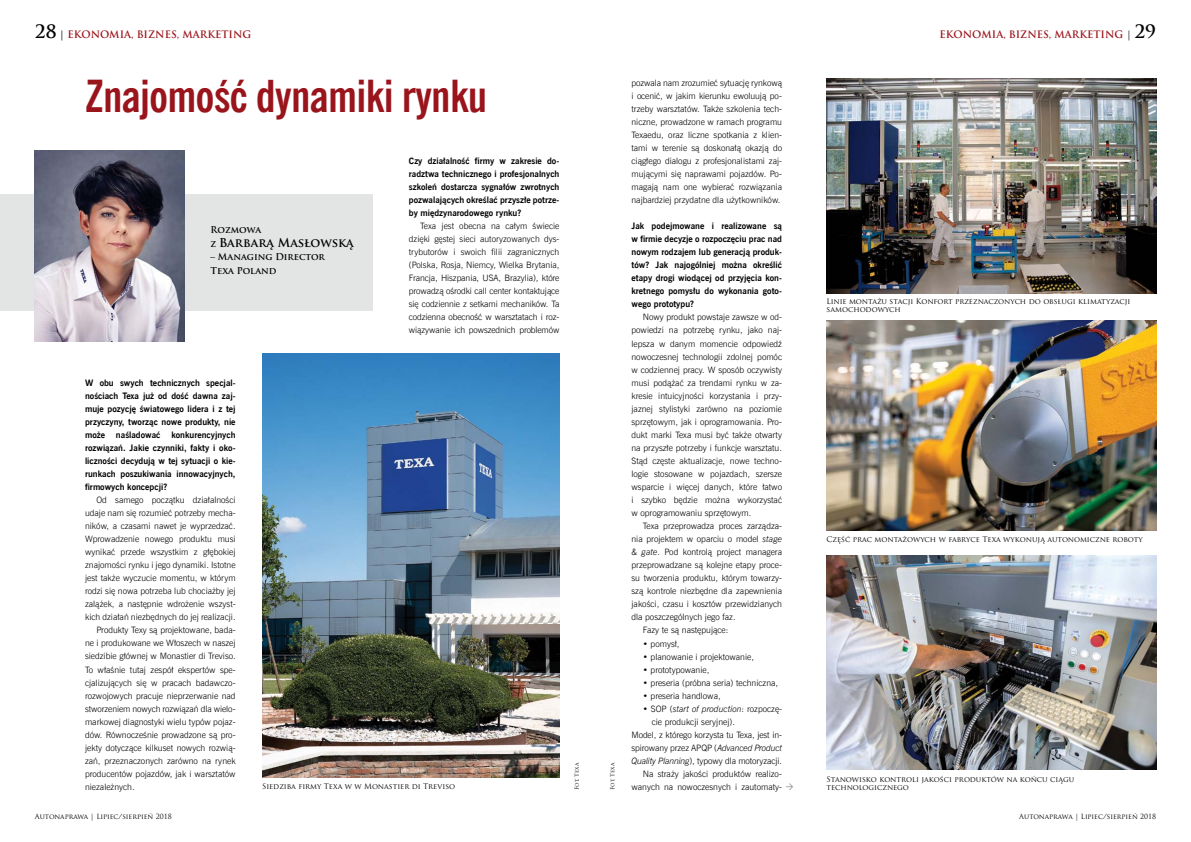
<style>
.page{position:relative;width:1191px;height:842px;background:#fff}
.page>*{position:absolute;margin:0;border:0;box-sizing:border-box;transform-origin:0 0}
.t1{font:700 44px "News Goth Cn EU";letter-spacing:-.015em;color:#9a141c}
.t2{font:700 12px "Trajan Pro";color:#000}
.t3{font:700 10px "Trajan Pro";color:#9a141c}
.t4{font:700 9.2px/13.5px "Trajan Pro";color:#000}
.t5{font:8.8px/13px "News Goth Lt EU";color:#000;text-align:justify}
.t6{font:700 8.8px/13px "News Goth EU";color:#000;text-align:justify}
.t7{font:italic 8.8px "News Goth Lt EU";color:#000}
.t8{font:7.5px/8.5px "Trajan Pro";color:#000}
.t9{font:7px "Trajan Pro";color:#000}
.t10{font:5.5px "Trajan Pro";letter-spacing:-.02em;color:#000}
.s1{font-size:18px;color:#000}
.s2{color:#000}
.s3{font-weight:400;color:#000}
.s4{font-style:italic}
.s5{font-style:normal}
.s6{font-size:9.2px}
</style>
<div class="page">
<div style="left:0;top:195px;width:372px;height:116px;background:#e3e4e4"></div>
<img style="left:35px;top:151px;width:149px;height:190px">
<img style="left:262px;top:354px;width:297px;height:423px">
<img style="left:826px;top:79px;width:330px;height:214px">
<img style="left:826px;top:321px;width:330px;height:210px">
<img style="left:826px;top:556px;width:330px;height:214px">
<p class="t3" style="left:35px;top:28px;width:218px"><span class="s1">28</span> <span class="s2">|</span> EKONOMIA, BIZNES, MARKETING</p>
<p class="t3" style="left:939px;top:28px;width:218px">EKONOMIA, BIZNES, MARKETING <span class="s3">|</span> <span class="s1">29</span></p>
<h1 class="t1" style="left:85px;top:69px;width:404px">Znajomość dynamiki rynku</h1>
<p class="t6" style="left:409px;top:155px;width:152px">Czy działalność firmy w zakresie do&shy;radztwa technicznego i profesjonalnych szkoleń dostarcza sygnałów zwrotnych pozwalających określać przyszłe potrze&shy;by międzynarodowego rynku?</p>
<p class="t5" style="left:409px;top:220px;width:152px;text-indent:11px">Texa jest obecna na całym świecie dzięki gęstej sieci autoryzowanych dys&shy;trybutorów i swoich filii zagranicznych (Polska, Rosja, Niemcy, Wielka Brytania, Francja, Hiszpania, USA, Brazylia), które prowadzą ośrodki call center kontaktujące się codziennie z setkami mechaników. Ta codzienna obecność w warsztatach i roz&shy;wiązywanie ich powszednich problemów</p>
<p class="t5" style="left:631px;top:76px;width:152px">pozwala nam zrozumieć sytuację rynkową i ocenić, w jakim kierunku ewoluują po&shy;trzeby warsztatów. Także szkolenia tech&shy;niczne, prowadzone w ramach programu Texaedu, oraz liczne spotkania z klien&shy;tami w terenie są doskonałą okazją do ciągłego dialogu z profesjonalistami zaj&shy;mującymi się naprawami pojazdów. Po&shy;magają nam one wybierać rozwiązania najbardziej przydatne dla użytkowników.</p>
<p class="t6" style="left:631px;top:220px;width:152px">Jak podejmowane i realizowane są w firmie decyzje o rozpoczęciu prac nad nowym rodzajem lub generacją produk&shy;tów? Jak najogólniej można określić etapy drogi wiodącej od przyjęcia kon&shy;kretnego pomysłu do wykonania goto&shy;wego prototypu?</p>
<p class="t5" style="left:631px;top:311px;width:152px;text-indent:11px">Nowy produkt powstaje zawsze w od&shy;powiedzi na potrzebę rynku, jako naj&shy;lepsza w danym momencie odpowiedź nowoczesnej technologii zdolnej pomóc w codziennej pracy. W sposób oczywisty musi podążać za trendami rynku w za&shy;kresie intuicyjności korzystania i przy&shy;jaznej stylistyki zarówno na poziomie sprzętowym, jak i oprogramowania. Pro&shy;dukt marki Texa musi być także otwarty na przyszłe potrzeby i funkcje warsztatu.<br>Stąd częste aktualizacje, nowe techno&shy;logie stosowane w pojazdach, szersze wsparcie i więcej danych, które łatwo i szybko będzie można wykorzystać w oprogramowaniu sprzętowym.</p>
<p class="t5" style="left:643px;top:520px;width:141px">Texa przeprowadza proces zarządza-</p>
<p class="t5" style="left:631px;top:533px;width:152px">nia projektem w oparciu o model <span class="s4">stage</span></p>
<p class="t5" style="left:631px;top:546px;width:152px"><span class="s4">&amp; gate</span>. Pod kontrolą project managera</p>
<p class="t5" style="left:631px;top:559px;width:152px">przeprowadzane są kolejne etapy proce-</p>
<p class="t5" style="left:631px;top:572px;width:152px">su tworzenia produktu, którym towarzy-</p>
<p class="t5" style="left:631px;top:585px;width:152px">szą kontrole niezbędne dla zapewnienia</p>
<p class="t5" style="left:631px;top:598px;width:152px">jakości, czasu i kosztów przewidzianych</p>
<p class="t5" style="left:631px;top:611px;width:106px">dla poszczególnych jego faz.</p>
<p class="t5" style="left:643px;top:624px;width:87px">Fazy te są następujące:</p>
<p class="t5" style="left:643px;top:637px;width:38px">• pomysł,</p>
<p class="t5" style="left:643px;top:650px;width:113px">• planowanie i projektowanie,</p>
<p class="t5" style="left:643px;top:663px;width:68px">• prototypowanie,</p>
<p class="t5" style="left:643px;top:676px;width:137px">• preseria (próbna seria) techniczna,</p>
<p class="t5" style="left:643px;top:689px;width:79px">• preseria handlowa,</p>
<p class="t7" style="left:643px;top:703px;width:141px"><span class="s5">• SOP (</span>start of production<span class="s5">: rozpoczę-</span></p>
<p class="t5" style="left:651px;top:715px;width:85px">cie produkcji seryjnej).</p>
<p class="t5" style="left:631px;top:728px;width:152px">Model, z którego korzysta tu Texa, jest in-</p>
<p class="t5" style="left:631px;top:741px;width:152px">spirowany przez APQP (<span class="s4">Advanced Product</span></p>
<p class="t5" style="left:631px;top:754px;width:152px"><span class="s4">Quality Planning</span>), typowy dla motoryzacji.</p>
<p class="t5" style="left:643px;top:767px;width:141px">Na straży jakości produktów realizo-</p>
<p class="t5" style="left:631px;top:780px;width:152px">wanych na nowoczesnych i zautomaty-</p>
<p class="t4" style="left:210px;top:223px;width:52px">Rozmowa</p>
<h2 class="t2" style="left:210px;top:235px;width:145px"><span class="s6">z</span> Barbarą Masłowską</h2>
<p class="t4" style="left:210px;top:250px;width:116px">– Managing Director<br>Texa Poland</p>
<p class="t8" style="left:826px;top:296px;width:306px">Linie montażu stacji Konfort przeznaczonych do obsługi klimatyzacji samochodowych</p>
<p class="t6" style="left:85px;top:376px;width:152px">W obu swych technicznych specjal&shy;nościach Texa już od dość dawna zaj&shy;muje pozycję światowego lidera i z tej przyczyny, tworząc nowe produkty, nie może naśladować konkurencyjnych rozwiązań. Jakie czynniki, fakty i oko&shy;liczności decydują w tej sytuacji o kie&shy;runkach poszukiwania innowacyjnych, firmowych koncepcji?</p>
<p class="t5" style="left:96px;top:493px;width:141px">Od samego początku działalności</p>
<p class="t5" style="left:85px;top:506px;width:152px">udaje nam się rozumieć potrzeby mecha-</p>
<p class="t5" style="left:85px;top:519px;width:152px">ników, a czasami nawet je wyprzedzać.</p>
<p class="t5" style="left:85px;top:533px;width:152px">Wprowadzenie nowego produktu musi</p>
<p class="t5" style="left:85px;top:546px;width:152px">wynikać przede wszystkim z głębokiej</p>
<p class="t5" style="left:85px;top:559px;width:152px">znajomości rynku i jego dynamiki. Istotne</p>
<p class="t5" style="left:85px;top:572px;width:152px">jest także wyczucie momentu, w którym</p>
<p class="t5" style="left:85px;top:585px;width:152px">rodzi się nowa potrzeba lub chociażby jej</p>
<p class="t5" style="left:85px;top:598px;width:152px">zalążek, a następnie wdrożenie wszyst-</p>
<p class="t5" style="left:85px;top:611px;width:152px">kich działań niezbędnych do jej realizacji.</p>
<p class="t5" style="left:96px;top:624px;width:141px">Produkty Texy są projektowane, bada-</p>
<p class="t5" style="left:85px;top:637px;width:152px">ne i produkowane we Włoszech w naszej</p>
<p class="t5" style="left:85px;top:650px;width:152px">siedzibie głównej w Monastier di Treviso.</p>
<p class="t5" style="left:85px;top:663px;width:152px">To właśnie tutaj zespół ekspertów spe-</p>
<p class="t5" style="left:85px;top:676px;width:152px">cjalizujących się w pracach badawczo-</p>
<p class="t5" style="left:85px;top:689px;width:152px">rozwojowych pracuje nieprzerwanie nad</p>
<p class="t5" style="left:85px;top:702px;width:151px">stworzeniem nowych rozwiązań dla wielo-</p>
<p class="t5" style="left:85px;top:715px;width:152px">markowej diagnostyki wielu typów pojaz-</p>
<p class="t5" style="left:85px;top:728px;width:152px">dów. Równocześnie prowadzone są pro-</p>
<p class="t5" style="left:85px;top:741px;width:152px">jekty dotyczące kilkuset nowych rozwią-</p>
<p class="t5" style="left:85px;top:754px;width:152px">zań, przeznaczonych zarówno na rynek</p>
<p class="t5" style="left:85px;top:767px;width:152px">producentów pojazdów, jak i warsztatów</p>
<p class="t5" style="left:85px;top:780px;width:51px">niezależnych.</p>
<p class="t8" style="left:826px;top:535px;width:318px">Część prac montażowych w fabryce Texa wykonują autonomiczne roboty</p>
<p class="t10" style="left:573px;top:790px;width:29px;rotate:-90deg">Fot. Texa</p>
<p class="t10" style="left:609px;top:790px;width:29px;rotate:-90deg">Fot. Texa</p>
<p class="t8" style="left:826px;top:775px;width:249px">Stanowisko kontroli jakości produktów na końcu ciągu</p>
<p class="t8" style="left:262px;top:782px;width:195px">Siedziba firmy Texa w w Monastier di Treviso</p>
<p class="t8" style="left:826px;top:783px;width:84px">technologicznego</p>
<p class="t9" style="left:35px;top:812px;width:138px">Autonaprawa | Lipiec/sierpień 2018</p>
<p class="t9" style="left:1019px;top:812px;width:138px">Autonaprawa | Lipiec/sierpień 2018</p>
</div>
